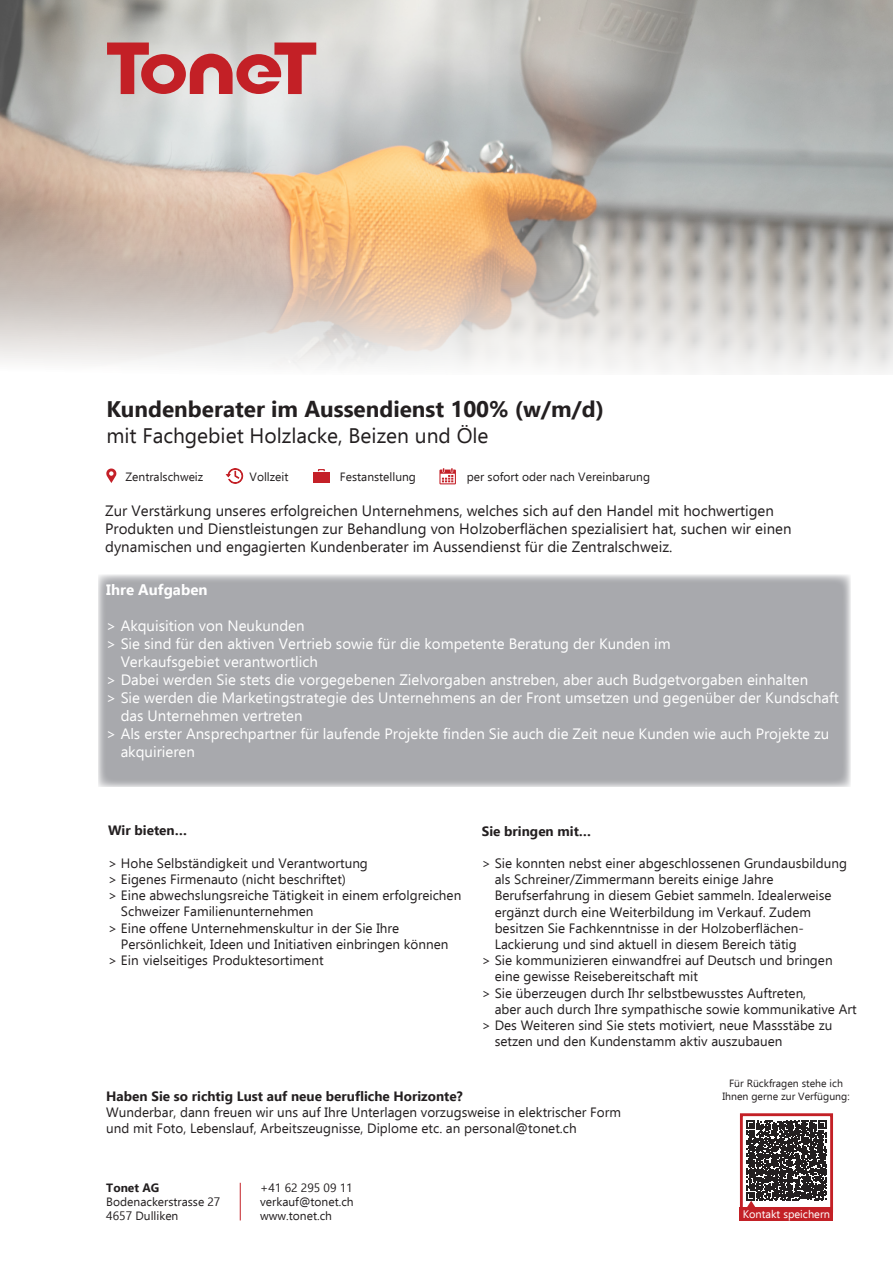
<style>
.page{position:relative;width:893px;height:1263px;background:#fff}
.page>*{position:absolute;margin:0;border:0;box-sizing:border-box;transform-origin:0 0}
.t1{font:700 22.5px "Ebrima";color:#231f20}
.t2{font:21px "Ebrima";color:#231f20}
.t3{font:15px "Ebrima";color:#fff}
.t4{font:15px/18px "Ebrima";color:#231f20}
.t5{font:700 15px "Ebrima";color:#fff}
.t6{font:13.5px "Ebrima";color:#231f20}
.t7{font:700 13.5px "Ebrima";color:#231f20}
.t8{font:12px "Ebrima";color:#231f20}
.t9{font:700 12px "Ebrima";color:#231f20}
.t10{font:10.95px "Ebrima";color:#fff}
.t11{font:10.5px "Ebrima";color:#231f20}
</style>
<div class="page">
<div style="left:98px;top:575px;width:752px;height:212px;background:#a8a9ad"></div>
<img style="left:0;top:0;width:893px;height:373px">
<svg style="left:107px;top:43px;width:209px;height:51px;background:#ce7c7e"></svg>
<hr style="left:240px;top:1183px;width:1px;height:37px;background:#c32026">
<div style="left:740px;top:1207px;width:93px;height:13px;background:#c32026"></div>
<svg style="left:746px;top:1121px;width:80px;height:86px"></svg>
<div style="left:740px;top:1113px;width:93px;height:99px;border:3px solid #c32026"></div>
<svg style="left:106px;top:468px;width:10px;height:15px"></svg>
<svg style="left:225px;top:468px;width:19px;height:16px"></svg>
<div style="left:313px;top:472px;width:17px;height:11px;background:#c42028"></div>
<svg style="left:318px;top:469px;width:7px;height:2px"></svg>
<svg style="left:439px;top:468px;width:17px;height:16px"></svg>
<p class="t1" style="left:106px;top:391px;width:499px">Kundenberater im Aussendienst 100% (w/m/d)</p>
<p class="t2" style="left:106px;top:420px;width:384px">mit Fachgebiet Holzlacke, Beizen und Öle</p>
<p class="t8" style="left:125px;top:468px;width:79px">Zentralschweiz</p>
<p class="t8" style="left:250px;top:468px;width:40px">Vollzeit</p>
<p class="t8" style="left:340px;top:468px;width:78px">Festanstellung</p>
<p class="t8" style="left:467px;top:468px;width:185px">per sofort oder nach Vereinbarung</p>
<p class="t4" style="left:105px;top:501px;width:688px">Zur Verstärkung unseres erfolgreichen Unternehmens, welches sich auf den Handel mit hochwertigen<br>Produkten und Dienstleistungen zur Behandlung von Holzoberflächen spezialisiert hat, suchen wir einen dynamischen und engagierten Kundenberater im Aussendienst für die Zentralschweiz.</p>
<p class="t5" style="left:106px;top:578px;width:103px">Ihre Aufgaben</p>
<p class="t3" style="left:106px;top:614px;width:200px">&gt; Akquisition von Neukunden</p>
<p class="t3" style="left:106px;top:632px;width:566px">&gt; Sie sind für den aktiven Vertrieb sowie für die kompetente Beratung der Kunden im</p>
<p class="t3" style="left:121px;top:650px;width:199px">Verkaufsgebiet verantwortlich</p>
<p class="t3" style="left:106px;top:668px;width:703px">&gt; Dabei werden Sie stets die vorgegebenen Zielvorgaben anstreben, aber auch Budgetvorgaben einhalten</p>
<p class="t3" style="left:106px;top:686px;width:734px">&gt; Sie werden die Marketingstrategie des Unternehmens an der Front umsetzen und gegenüber der Kundschaft</p>
<p class="t3" style="left:121px;top:704px;width:183px">das Unternehmen vertreten</p>
<p class="t3" style="left:106px;top:722px;width:724px">&gt; Als erster Ansprechpartner für laufende Projekte finden Sie auch die Zeit neue Kunden wie auch Projekte zu</p>
<p class="t3" style="left:121px;top:740px;width:76px">akquirieren</p>
<p class="t7" style="left:108px;top:820px;width:81px">Wir bieten…</p>
<p class="t6" style="left:108px;top:853px;width:261px">&gt; Hohe Selbständigkeit und Verantwortung</p>
<p class="t6" style="left:108px;top:869px;width:239px">&gt; Eigenes Firmenauto (nicht beschriftet)</p>
<p class="t6" style="left:108px;top:885px;width:355px">&gt; Eine abwechslungsreiche Tätigkeit in einem erfolgreichen</p>
<p class="t6" style="left:121px;top:902px;width:194px">Schweizer Familienunternehmen</p>
<p class="t6" style="left:108px;top:918px;width:293px">&gt; Eine offene Unternehmenskultur in der Sie Ihre</p>
<p class="t6" style="left:121px;top:934px;width:329px">Persönlichkeit, Ideen und Initiativen einbringen können</p>
<p class="t6" style="left:108px;top:950px;width:217px">&gt; Ein vielseitiges Produktesortiment</p>
<p class="t7" style="left:482px;top:820px;width:111px">Sie bringen mit…</p>
<p class="t6" style="left:482px;top:853px;width:367px">&gt; Sie konnten nebst einer abgeschlossenen Grundausbildung</p>
<p class="t6" style="left:495px;top:869px;width:280px">als Schreiner/Zimmermann bereits einige Jahre</p>
<p class="t6" style="left:495px;top:885px;width:338px">Berufserfahrung in diesem Gebiet sammeln. Idealerweise</p>
<p class="t6" style="left:495px;top:902px;width:318px">ergänzt durch eine Weiterbildung im Verkauf. Zudem</p>
<p class="t6" style="left:495px;top:918px;width:311px">besitzen Sie Fachkenntnisse in der Holzoberflächen-</p>
<p class="t6" style="left:495px;top:934px;width:304px">Lackierung und sind aktuell in diesem Bereich tätig</p>
<p class="t6" style="left:482px;top:950px;width:352px">&gt; Sie kommunizieren einwandfrei auf Deutsch und bringen</p>
<p class="t6" style="left:495px;top:966px;width:205px">eine gewisse Reisebereitschaft mit</p>
<p class="t6" style="left:482px;top:983px;width:326px">&gt; Sie überzeugen durch Ihr selbstbewusstes Auftreten,</p>
<p class="t6" style="left:495px;top:999px;width:363px">aber auch durch Ihre sympathische sowie kommunikative Art</p>
<p class="t6" style="left:482px;top:1015px;width:352px">&gt; Des Weiteren sind Sie stets motiviert, neue Massstäbe zu</p>
<p class="t6" style="left:495px;top:1031px;width:289px">setzen und den Kundenstamm aktiv auszubauen</p>
<p class="t7" style="left:106px;top:1085px;width:358px">Haben Sie so richtig Lust auf neue berufliche Horizonte?</p>
<p class="t6" style="left:106px;top:1102px;width:516px">Wunderbar, dann freuen wir uns auf Ihre Unterlagen vorzugsweise in elektrischer Form</p>
<p class="t6" style="left:106px;top:1118px;width:472px">und mit Foto, Lebenslauf, Arbeitszeugnisse, Diplome etc. an personal@tonet.ch</p>
<p class="t11" style="left:729px;top:1075px;width:115px">Für Rückfragen stehe ich</p>
<p class="t11" style="left:722px;top:1088px;width:129px">Ihnen gerne zur Verfügung:</p>
<p class="t9" style="left:106px;top:1178px;width:55px">Tonet AG</p>
<p class="t8" style="left:106px;top:1193px;width:115px">Bodenackerstrasse 27</p>
<p class="t8" style="left:106px;top:1207px;width:74px">4657 Dulliken</p>
<p class="t8" style="left:260px;top:1178px;width:94px">+41 62 295 09 11</p>
<p class="t8" style="left:260px;top:1193px;width:95px">verkauf@tonet.ch</p>
<p class="t8" style="left:260px;top:1207px;width:73px">www.tonet.ch</p>
<p class="t10" style="left:743px;top:1205px;width:89px">Kontakt speichern</p>
</div>
